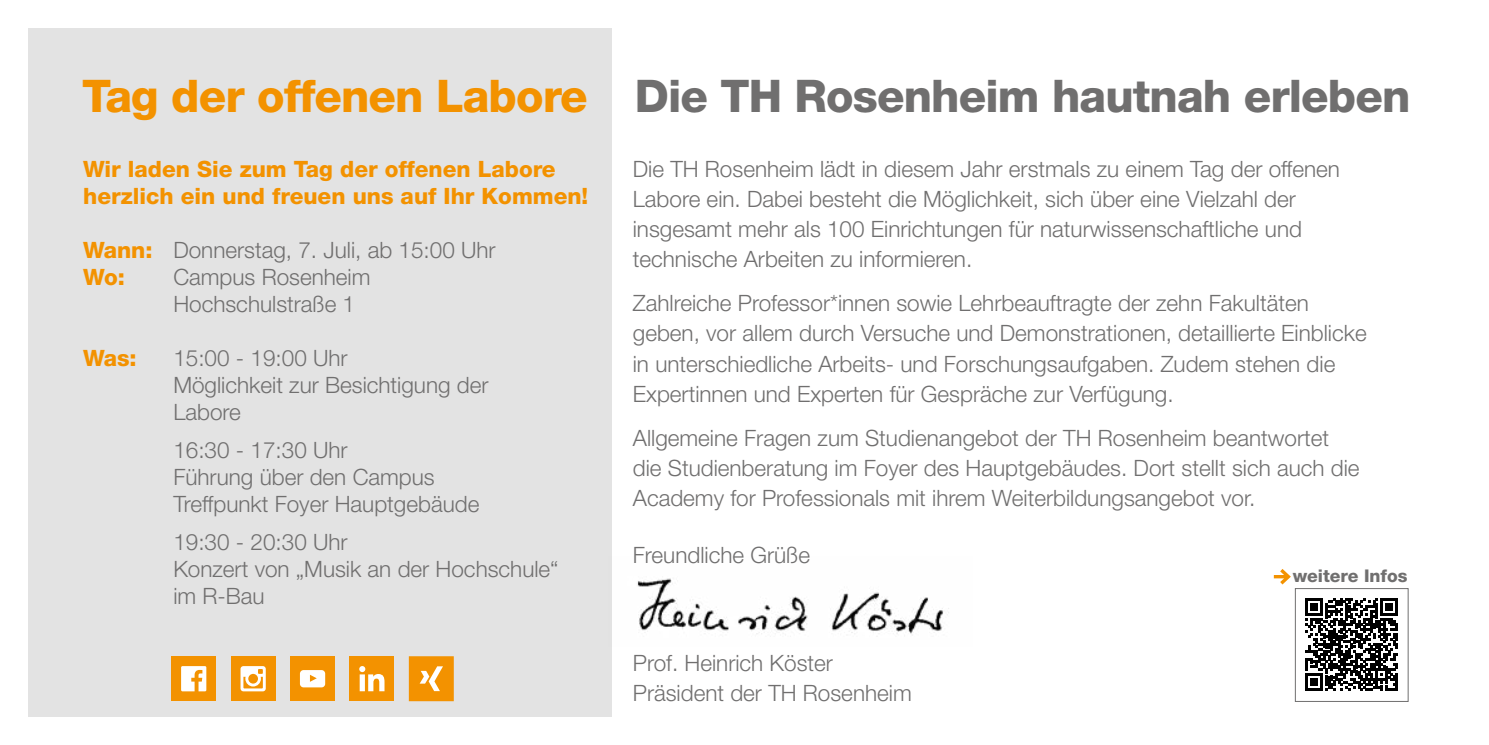
<style>
.page{position:relative;width:1489px;height:745px;background:#fff}
.page>*{position:absolute;margin:0;border:0;box-sizing:border-box;transform-origin:0 0}
.t1{font:800 45px "Helvetica Neue LT Pro";letter-spacing:-.02em;color:#706f6f}
.t2{font:300 22.5px/30px "Helvetica Neue LT Pro";color:#706f6f}
.t3{font:800 22.5px/27px "Helvetica Neue LT Pro";color:#f39200}
.t4{font:800 17.5px "Helvetica Neue LT Pro";color:#706f6f}
.s1{color:#f39200}
.s2{font-weight:800;color:#f39200}
</style>
<div class="page">
<div style="left:28px;top:28px;width:584px;height:688px;background:#e3e3e3"></div>
<svg style="left:409px;top:656px;width:45px;height:44px"></svg>
<div style="left:349px;top:655px;width:45px;height:45px;background:#f39200"></div>
<svg style="left:359px;top:666px;width:25px;height:24px"></svg>
<div style="left:230px;top:655px;width:45px;height:45px;background:#f39200"></div>
<svg style="left:240px;top:666px;width:26px;height:25px"></svg>
<div style="left:290px;top:655px;width:45px;height:45px;background:#f39200"></div>
<svg style="left:300px;top:670px;width:25px;height:17px"></svg>
<div style="left:171px;top:655px;width:45px;height:45px;background:#f39200"></div>
<svg style="left:181px;top:666px;width:25px;height:25px"></svg>
<svg style="left:412px;top:659px;width:38px;height:38px"></svg>
<svg style="left:1305px;top:598px;width:92px;height:92px"></svg>
<div style="left:1294px;top:588px;width:114px;height:113px;border:1px solid #706f6f"></div>
<img style="left:637px;top:578px;width:312px;height:56px">
<svg style="left:1273px;top:569px;width:17px;height:15px"></svg>
<h1 class="t1" style="left:82px;top:69px;width:1329px"><span class="s1">Tag der offenen Labore</span> Die TH Rosenheim hautnah erleben</h1>
<p class="t3" style="left:83px;top:155px;width:506px">Wir laden Sie zum Tag der offenen Labore herzlich ein und freuen uns auf Ihr Kommen!</p>
<p class="t2" style="left:83px;top:236px;width:414px;line-height:27px"><span class="s2">Wann:</span> Donnerstag, 7. Juli, ab 15:00 Uhr<br><span class="s2">Wo:</span></p>
<p class="t2" style="left:173px;top:263px;width:199px;line-height:27px">Campus Rosenheim<br>Hochschulstraße 1</p>
<p class="t3" style="left:83px;top:344px;width:55px">Was:</p>
<p class="t2" style="left:173px;top:344px;width:317px;line-height:27px">15:00 - 19:00 Uhr<br>Möglichkeit zur Besichtigung der<br>Labore</p>
<p class="t2" style="left:173px;top:435px;width:307px;line-height:27px">16:30 - 17:30 Uhr<br>Führung über den Campus<br>Treffpunkt Foyer Hauptgebäude</p>
<p class="t2" style="left:173px;top:527px;width:387px;line-height:27px">19:30 - 20:30 Uhr<br>Konzert von „Musik an der Hochschule“ im R-Bau</p>
<p class="t2" style="left:632px;top:153px;width:708px">Die TH Rosenheim lädt in diesem Jahr erstmals zu einem Tag der offenen Labore ein. Dabei besteht die Möglichkeit, sich über eine Vielzahl der insgesamt mehr als 100 Einrichtungen für naturwissenschaftliche und technische Arbeiten zu informieren.</p>
<p class="t2" style="left:632px;top:288px;width:735px">Zahlreiche Professor*innen sowie Lehrbeauftragte der zehn Fakultäten geben, vor allem durch Versuche und Demonstrationen, detaillierte Einblicke in unterschiedliche Arbeits- und Forschungsaufgaben. Zudem stehen die Expertinnen und Experten für Gespräche zur Verfügung.</p>
<p class="t2" style="left:632px;top:422px;width:728px">Allgemeine Fragen zum Studienangebot der TH Rosenheim beantwortet die Studienberatung im Foyer des Hauptgebäudes. Dort stellt sich auch die<br>Academy for Professionals mit ihrem Weiterbildungsangebot vor.</p>
<p class="t2" style="left:632px;top:538px;width:179px">Freundliche Grüße</p>
<p class="t2" style="left:632px;top:646px;width:280px">Prof. Heinrich Köster<br>Präsident der TH Rosenheim</p>
<p class="t4" style="left:1292px;top:565px;width:116px">weitere Infos</p>
</div>
